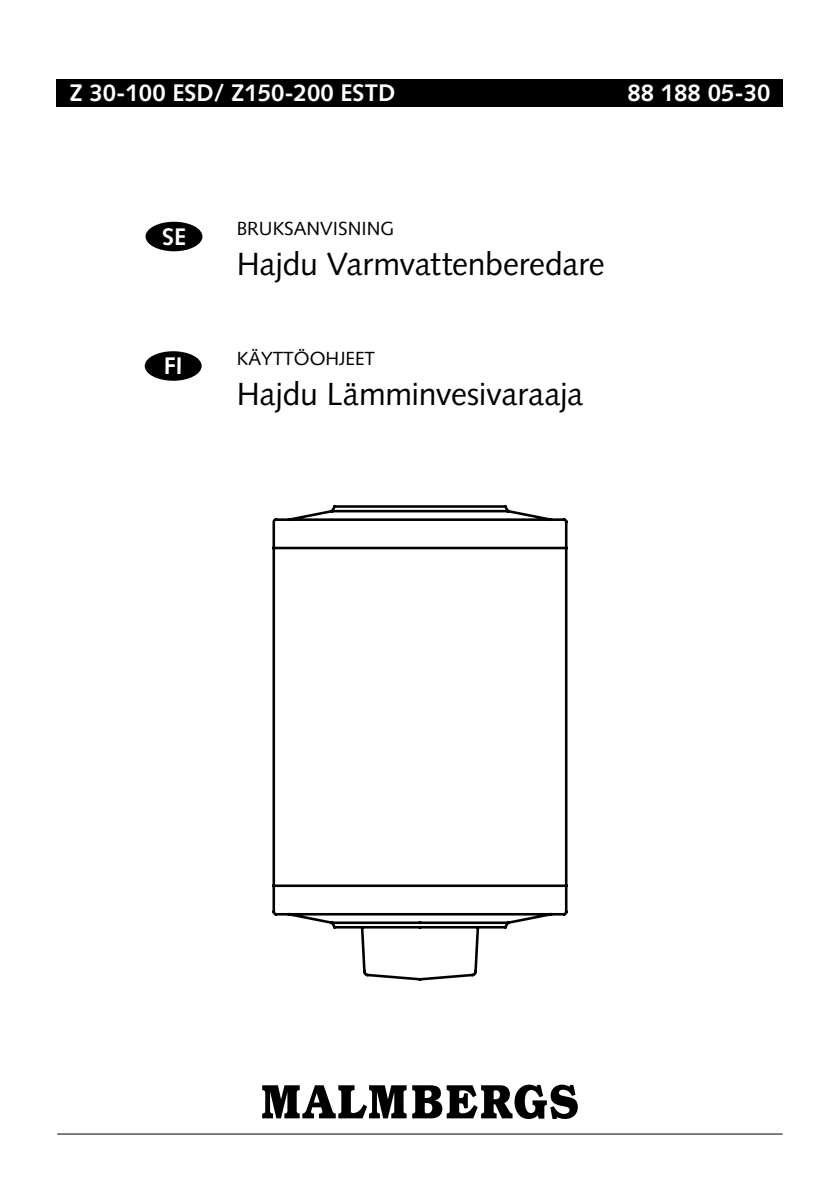
<style>
.page{position:relative;width:840px;height:1191px;background:#fff}
.page>*{position:absolute;margin:0;border:0;box-sizing:border-box;transform-origin:0 0}
.t1{font:32px "Syntax";letter-spacing:-.005em;color:#000}
.t2{font:700 24px "Syntax";color:#fff}
.t3{font:19px "Syntax";color:#000}
</style>
<div class="page">
<div style="left:57px;top:79px;width:725px;height:28px;background:#000"></div>
<svg style="left:262px;top:1085px;width:144px;height:33px"></svg>
<svg style="left:412px;top:1084px;width:165px;height:35px"></svg>
<hr style="left:57px;top:1133px;width:725px;height:1px;background:#000">
<svg style="left:272px;top:504px;width:296px;height:477px"></svg>
<div style="left:145px;top:351px;width:56px;height:30px;background:#000;border-radius:50%"></div>
<div style="left:145px;top:222px;width:57px;height:29px;background:#000;border-radius:50%"></div>
<p class="t2" style="left:69px;top:79px;width:327px">Z 30-100 ESD/ Z150-200 ESTD</p>
<p class="t2" style="left:627px;top:79px;width:144px">88 188 05-30</p>
<p class="t2" style="left:162px;top:223px;width:25px">SE</p>
<p class="t2" style="left:164px;top:352px;width:20px">FI</p>
<p class="t3" style="left:236px;top:218px;width:159px">BRUKSANVISNING</p>
<p class="t1" style="left:236px;top:245px;width:369px">Hajdu Varmvattenberedare</p>
<p class="t3" style="left:236px;top:348px;width:140px">KÄYTTÖOHJEET</p>
<p class="t1" style="left:236px;top:375px;width:348px">Hajdu Lämminvesivaraaja</p>
</div>
